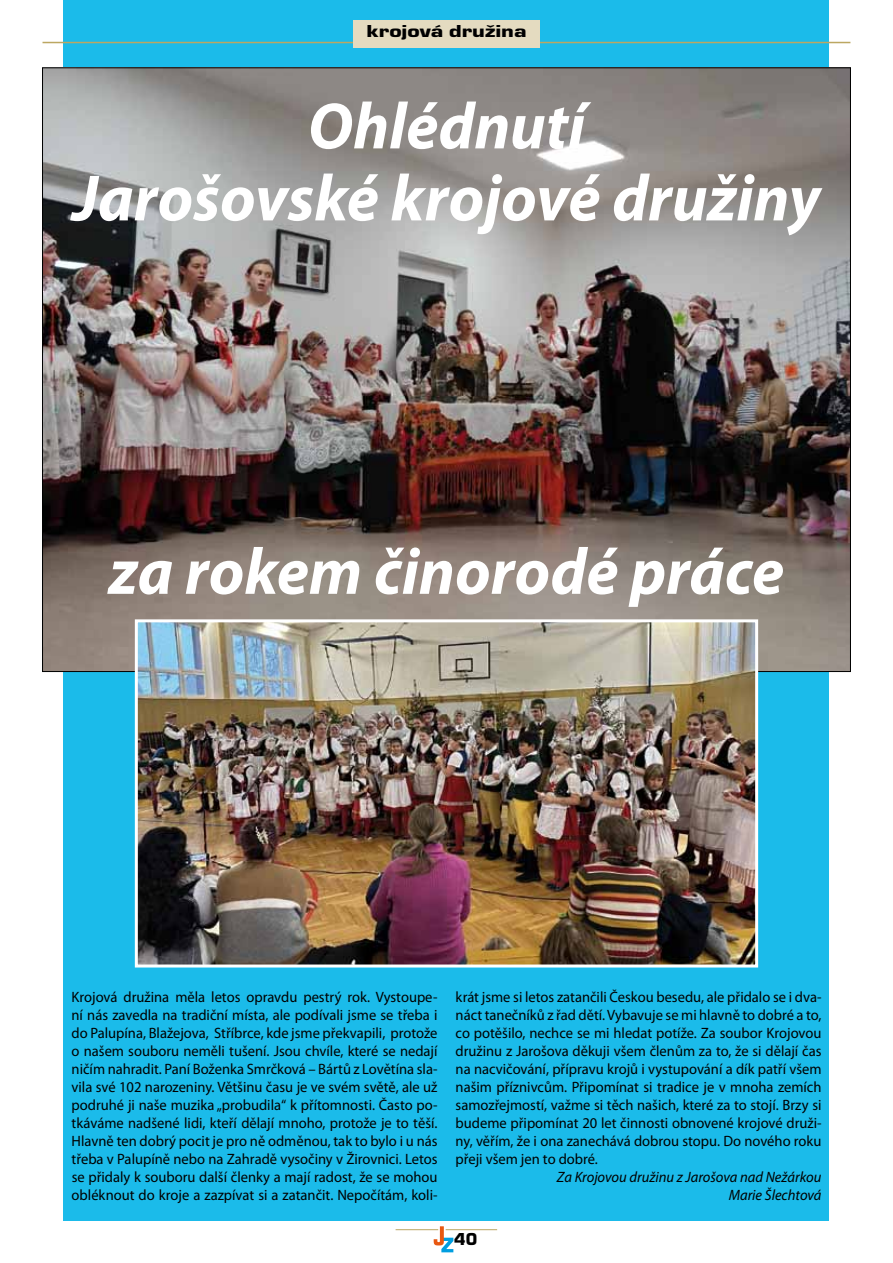
<style>
.page{position:relative;width:893px;height:1263px;background:#fff}
.page>*{position:absolute;margin:0;border:0;box-sizing:border-box;transform-origin:0 0}
.t1{font:italic 700 66px/72px "Myriad Pro";color:#fff;text-align:center}
.t2{font:900 18px "Eurostile TOT";color:#000;scale:1.3 1}
.t3{font:900 18px "Eurostile TOT";color:#000}
.t4{font:15px/18px "Myriad Pro";color:#000;text-align:justify}
.t5{font:italic 15px/18px "Myriad Pro";color:#000;text-align:right}
</style>
<div class="page">
<svg style="left:434px;top:1226px;width:19px;height:26px"></svg>
<hr style="left:446px;top:1229px;width:51px;height:1px;background:#bca762">
<hr style="left:396px;top:1229px;width:42px;height:1px;background:#bca762">
<div style="left:64px;top:0;width:765px;height:78px;background:#1bbbea"></div>
<div style="left:64px;top:651px;width:765px;height:569px;background:#1bbbea"></div>
<img style="left:44px;top:69px;width:805px;height:601px">
<hr style="left:43px;top:42px;width:807px;height:1px;background:#bca762">
<div style="left:353px;top:21px;width:187px;height:27px;background:#e4dbc0"></div>
<img style="left:139px;top:623px;width:615px;height:340px">
<div style="left:135px;top:619px;width:623px;height:348px;border:3px solid #fff"></div>
<p class="t2" style="left:366px;top:21px;width:125px">krojová družina</p>
<h1 class="t1" style="left:72px;top:88px;width:750px">Ohlédnutí<br>Jarošovské krojové družiny</h1>
<h1 class="t1" style="left:109px;top:533px;width:677px">za rokem činorodé práce</h1>
<p class="t4" style="left:72px;top:987px;width:368px">Krojová družina měla letos opravdu pestrý rok. Vystoupe&shy;ní nás zavedla na tradiční místa, ale podívali jsme se třeba i do Palupína, Blažejova, Stříbrce, kde jsme překvapili, protože o našem souboru neměli tušení. Jsou chvíle, které se nedají ničím nahradit. Paní Boženka Smrčková – Bártů z Lovětína sla&shy;vila své 102 narozeniny. Většinu času je ve svém světě, ale už podruhé ji naše muzika „probudila“ k přítomnosti. Často po&shy;tkáváme nadšené lidi, kteří dělají mnoho, protože je to těší.<br>Hlavně ten dobrý pocit je pro ně odměnou, tak to bylo i u nás třeba v Palupíně nebo na Zahradě vysočiny v Žirovnici. Letos se přidaly k souboru další členky a mají radost, že se mohou obléknout do kroje a zazpívat si a zatančit. Nepočítám, koli-</p>
<p class="t4" style="left:456px;top:987px;width:367px">krát jsme si letos zatančili Českou besedu, ale přidalo se i dva&shy;náct tanečníků z řad dětí.Vybavuje se mi hlavně to dobré a to, co potěšilo, nechce se mi hledat potíže. Za soubor Krojovou družinu z Jarošova děkuji všem členům za to, že si dělají čas na nacvičování, přípravu krojů i vystupování a dík patří všem našim příznivcům. Připomínat si tradice je v mnoha zemích samozřejmostí, važme si těch našich, které za to stojí. Brzy si budeme připomínat 20 let činnosti obnovené krojové druži&shy;ny, věřím, že i ona zanechává dobrou stopu. Do nového roku přeji všem jen to dobré.</p>
<p class="t5" style="left:557px;top:1167px;width:266px">Za Krojovou družinu z Jarošova nad Nežárkou<br>Marie Šlechtová</p>
<p class="t3" style="left:454px;top:1229px;width:25px">40</p>
</div>
